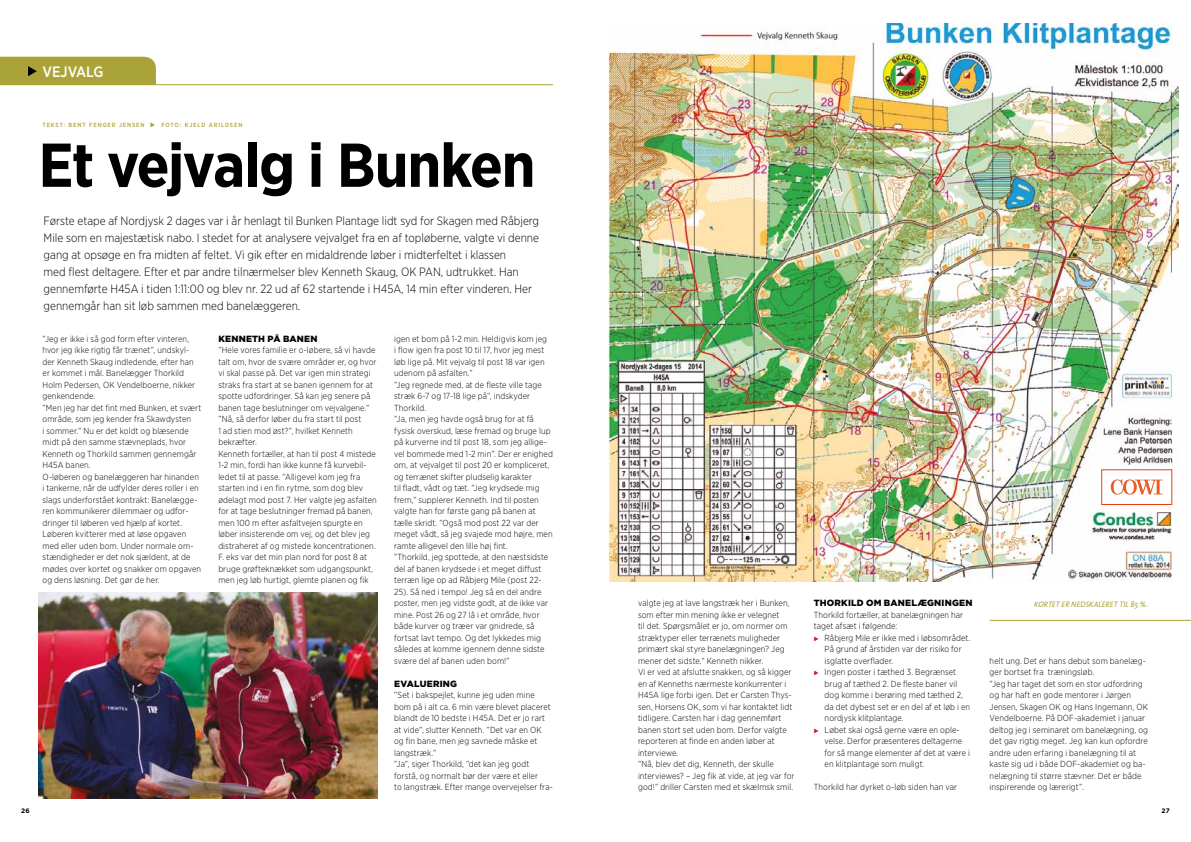
<style>
.page{position:relative;width:1191px;height:842px;background:#fff}
.page>*{position:absolute;margin:0;border:0;box-sizing:border-box;transform-origin:0 0}
.t1{font:700 61.8px "Gotham Narrow";letter-spacing:-.03em;color:#000}
.t2{font:500 15px "Gotham Narrow";color:#fff}
.t3{font:300 12px/17px "Gotham Narrow";color:#000}
.t4{font:900 9px "Gotham";letter-spacing:.02em;color:#000}
.t5{font:300 8.8px/11.5px "Gotham Narrow";letter-spacing:.01em;color:#000}
.t6{font:italic 8px "The Sans";color:#aaa438}
.t7{font:700 6.5px "Gotham";color:#000}
.t8{font:500 6px "Gotham Narrow";letter-spacing:.15em;color:#aaa438}
.s1{color:#cd171a}
</style>
<div class="page">
<hr style="left:0;top:84px;width:553px;height:1px;background:#aaa438">
<div style="left:0;top:57px;width:156px;height:27px;background:#aaa438"></div>
<img style="left:608px;top:24px;width:570px;height:557px">
<img style="left:38px;top:592px;width:339px;height:206px">
<div style="left:1101px;top:470px;width:70px;height:34px;background:#fff"></div>
<svg style="left:1110px;top:479px;width:52px;height:16px"></svg>
<div style="left:1101px;top:470px;width:71px;height:35px;border:1px solid #e74011"></div>
<hr style="left:989px;top:620px;width:202px;height:1px;background:#aaa438">
<h2 class="t2" style="left:42px;top:62px;width:61px">VEJVALG</h2>
<p class="t8" style="left:42px;top:121px;width:201px">TEKST: BENT F ENGER JENS EN ◆ FOTO: KJELD ARILDS EN</p>
<h1 class="t1" style="left:38px;top:125px;width:498px">Et vejvalg i Bunken</h1>
<p class="t3" style="left:44px;top:212px;width:497px">Første etape af Nordjysk 2 dages var i år henlagt til Bunken Plantage lidt syd for Skagen med Råbjerg Mile som en majestætisk nabo. I stedet for at analysere vejvalget fra en af topløberne, valgte vi denne gang at opsøge en fra midten af feltet. Vi gik efter en midaldrende løber i midterfeltet i klassen<br>med flest deltagere. Efter et par andre tilnærmelser blev Kenneth Skaug, OK PAN, udtrukket. Han gennemførte H45A i tiden 1:11:00 og blev nr. 22 ud af 62 startende i H45A, 14 min efter vinderen. Her gennemgår han sit løb sammen med banelæggeren.</p>
<p class="t5" style="left:43px;top:333px;width:160px">”Jeg er ikke i så god form efter vinteren, hvor jeg ikke rigtig får trænet”, undskyl&shy;der Kenneth Skaug indledende, efter han er kommet i mål. Banelægger Thorkild Holm Pedersen, OK Vendelboerne, nikker genkendende.<br>”Men jeg har det fint med Bunken, et svært område, som jeg kender fra Skawdysten<br>i sommer.” Nu er det koldt og blæsende midt på den samme stævneplads, hvor Kenneth og Thorkild sammen gennemgår H45A banen.<br>O-løberen og banelæggeren har hinanden i tankerne, når de udfylder deres roller i en slags underforstået kontrakt: Banelægge&shy;ren kommunikerer dilemmaer og udfor&shy;dringer til løberen ved hjælp af kortet.<br>Løberen kvitterer med at løse opgaven med eller uden bom. Under normale om&shy;stændigheder er det nok sjældent, at de mødes over kortet og snakker om opgaven og dens løsning. Det gør de her.</p>
<p class="t4" style="left:218px;top:332px;width:101px">KENNETH PÅ BANEN</p>
<p class="t5" style="left:218px;top:344px;width:160px">”Hele vores familie er o-løbere, så vi havde talt om, hvor de svære områder er, og hvor vi skal passe på. Det var igen min strategi straks fra start at se banen igennem for at spotte udfordringer. Så kan jeg senere på banen tage beslutninger om vejvalgene.” ”Nå, så derfor løber du fra start til post<br>1 ad stien mod øst?”, hvilket Kenneth bekræfter.<br>Kenneth fortæller, at han til post 4 mistede 1-2 min, fordi han ikke kunne få kurvebil&shy;ledet til at passe. ”Alligevel kom jeg fra starten ind i en fin rytme, som dog blev ødelagt mod post 7. Her valgte jeg asfalten for at tage beslutninger fremad på banen, men 100 m efter asfaltvejen spurgte en løber insisterende om vej, og det blev jeg distraheret af og mistede koncentrationen.<br>F. eks var det min plan nord for post 8 at bruge grøfteknækket som udgangspunkt, men jeg løb hurtigt, glemte planen og fik</p>
<p class="t5" style="left:394px;top:333px;width:160px">igen et bom på 1-2 min. Heldigvis kom jeg<br>i flow igen fra post 10 til 17, hvor jeg mest løb lige på. Mit vejvalg til post 18 var igen udenom på asfalten.”<br>”Jeg regnede med, at de fleste ville tage stræk 6-7 og 17-18 lige på”, indskyder Thorkild.<br>”Ja, men jeg havde også brug for at få fysisk overskud, læse fremad og bruge lup på kurverne ind til post 18, som jeg allige&shy;vel bommede med 1-2 min”. Der er enighed om, at vejvalget til post 20 er kompliceret, og terrænet skifter pludselig karakter<br>til fladt, vådt og tæt. ”Jeg krydsede mig frem,” supplerer Kenneth. Ind til posten valgte han for første gang på banen at tælle skridt. ”Også mod post 22 var der meget vådt, så jeg svajede mod højre, men ramte alligevel den lille høj fint.<br>”Thorkild, jeg spottede, at den næstsidste del af banen krydsede i et meget diffust terræn lige op ad Råbjerg Mile (post 22- 25). Så ned i tempo! Jeg så en del andre poster, men jeg vidste godt, at de ikke var mine. Post 26 og 27 lå i et område, hvor både kurver og træer var gnidrede, så fortsat lavt tempo. Og det lykkedes mig således at komme igennem denne sidste svære del af banen uden bom!”</p>
<p class="t4" style="left:394px;top:677px;width:64px">EVALUERING</p>
<p class="t5" style="left:394px;top:689px;width:160px">”Set i bakspejlet, kunne jeg uden mine bom på i alt ca. 6 min være blevet placeret blandt de 10 bedste i H45A. Det er jo rart at vide”, slutter Kenneth. ”Det var en OK og fin bane, men jeg savnede måske et langstræk.”<br>”Ja”, siger Thorkild, ”det kan jeg godt forstå, og normalt bør der være et eller<br>to langstræk. Efter mange overvejelser fra-</p>
<p class="t5" style="left:638px;top:597px;width:158px">valgte jeg at lave langstræk her i Bunken, som efter min mening ikke er velegnet<br>til det. Spørgsmålet er jo, om normer om stræktyper eller terrænets muligheder primært skal styre banelægningen? Jeg mener det sidste.” Kenneth nikker.<br>Vi er ved at afslutte snakken, og så kigger en af Kenneths nærmeste konkurrenter i H45A lige forbi igen. Det er Carsten Thys&shy;sen, Horsens OK, som vi har kontaktet lidt tidligere. Carsten har i dag gennemført banen stort set uden bom. Derfor valgte reporteren at finde en anden løber at interviewe.<br>”Nå, blev det dig, Kenneth, der skulle interviewes? – Jeg fik at vide, at jeg var for god!” driller Carsten med et skælmsk smil.</p>
<p class="t4" style="left:814px;top:597px;width:160px">THORKILD OM BANELÆGNINGEN</p>
<p class="t5" style="left:814px;top:609px;width:151px">Thorkild fortæller, at banelægningen har taget afsæt i følgende:</p>
<p class="t5" style="left:824px;top:632px;width:147px;text-indent:-11px"><span class="s1">◆</span> Råbjerg Mile er ikke med i løbsområdet.<br>På grund af årstiden var der risiko for isglatte overflader.</p>
<p class="t5" style="left:824px;top:666px;width:147px;text-indent:-11px"><span class="s1">◆</span> Ingen poster i tæthed 3. Begrænset brug af tæthed 2. De fleste baner vil dog komme i berøring med tæthed 2, da det dybest set er en del af et løb i en nordjysk klitplantage.</p>
<p class="t5" style="left:824px;top:724px;width:147px;text-indent:-11px"><span class="s1">◆</span> Løbet skal også gerne være en ople&shy;velse. Derfor præsenteres deltagerne for så mange elementer af det at være i en klitplantage som muligt.</p>
<p class="t5" style="left:814px;top:781px;width:145px">Thorkild har dyrket o-løb siden han var</p>
<p class="t6" style="left:1034px;top:598px;width:10px">KORTET</p>
<p class="t6" style="left:1061px;top:598px;width:15px">ER NEDSKALERET</p>
<p class="t6" style="left:1119px;top:598px;width:31px">TIL 85 %.</p>
<p class="t5" style="left:989px;top:655px;width:160px">helt ung. Det er hans debut som banelæg&shy;ger bortset fra træningsløb.<br>”Jeg har taget det som en stor udfordring og har haft en gode mentorer i Jørgen Jensen, Skagen OK og Hans Ingemann, OK Vendelboerne. På DOF-akademiet i januar deltog jeg i seminaret om banelægning, og det gav rigtig meget. Jeg kan kun opfordre andre uden erfaring i banelægning til at kaste sig ud i både DOF-akademiet og ba&shy;nelægning til større stævner. Det er både inspirerende og lærerigt”.</p>
<p class="t7" style="left:21px;top:806px;width:10px">26</p>
<p class="t7" style="left:1161px;top:806px;width:10px">27</p>
</div>
